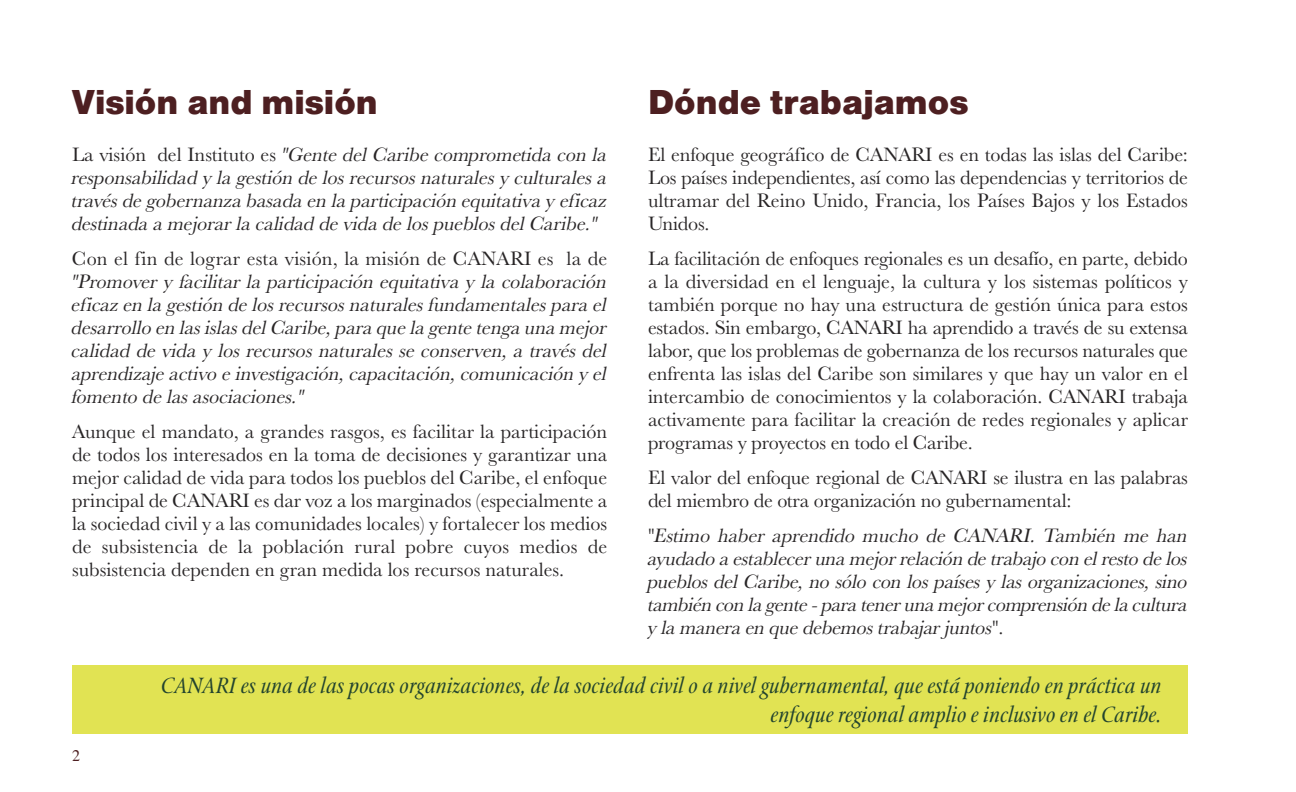
<style>
.page{position:relative;width:1296px;height:792px;background:#fff}
.page>*{position:absolute;margin:0;border:0;box-sizing:border-box;transform-origin:0 0}
.t1{font:36px "Nimbus San D Blac";color:#4d1f21}
.t2{font:italic 24px/29px "Stone Print";color:#23442e;text-align:right}
.t3{font:20px/23px "URW Basker T";color:#282526;text-align:justify}
.t4{font:20px/23px "URW Basker T Regu Obli";color:#282526;text-align:justify}
.t5{font:16px "Times";color:#4d1f21}
.s1{font-family:"URW Basker T"}
</style>
<div class="page">
<div style="left:72px;top:666px;width:1116px;height:68px;background:#e1e353"></div>
<h1 class="t1" style="left:72px;top:81px;width:307px">Visión and misión</h1>
<p class="t4" style="left:72px;top:143px;width:537px"><span class="s1">La visión del Instituto es</span> "Gente del Caribe comprometida con la responsabilidad y la gestión de los recursos naturales y culturales a través de gobernanza basada en la participación equitativa y eficaz destinada a mejorar la calidad de vida de los pueblos del Caribe."</p>
<p class="t3" style="left:72px;top:247px;width:537px">Con el fin de lograr esta visión, la misión de CANARI es la de</p>
<p class="t4" style="left:72px;top:270px;width:537px">"Promover y facilitar la participación equitativa y la colaboración eficaz en la gestión de los recursos naturales fundamentales para el desarrollo en las islas del Caribe, para que la gente tenga una mejor calidad de vida y los recursos naturales se conserven, a través del aprendizaje activo e investigación, capacitación, comunicación y el fomento de las asociaciones."</p>
<p class="t3" style="left:72px;top:420px;width:537px">Aunque el mandato, a grandes rasgos, es facilitar la participación de todos los interesados en la toma de decisiones y garantizar una mejor calidad de vida para todos los pueblos del Caribe, el enfoque principal de CANARI es dar voz a los marginados (especialmente a la sociedad civil y a las comunidades locales) y fortalecer los medios de subsistencia de la población rural pobre cuyos medios de subsistencia dependen en gran medida los recursos naturales.</p>
<h1 class="t1" style="left:648px;top:81px;width:322px">Dónde trabajamos</h1>
<p class="t3" style="left:648px;top:143px;width:542px">El enfoque geográfico de CANARI es en todas las islas del Caribe:<br>Los países independientes, así como las dependencias y territorios de ultramar del Reino Unido, Francia, los Países Bajos y los Estados Unidos.</p>
<p class="t3" style="left:648px;top:247px;width:542px">La facilitación de enfoques regionales es un desafío, en parte, debido a la diversidad en el lenguaje, la cultura y los sistemas políticos y también porque no hay una estructura de gestión única para estos estados. Sin embargo, CANARI ha aprendido a través de su extensa labor, que los problemas de gobernanza de los recursos naturales que enfrenta las islas del Caribe son similares y que hay un valor en el intercambio de conocimientos y la colaboración. CANARI trabaja activamente para facilitar la creación de redes regionales y aplicar programas y proyectos en todo el Caribe.</p>
<p class="t3" style="left:648px;top:466px;width:542px">El valor del enfoque regional de CANARI se ilustra en las palabras del miembro de otra organización no gubernamental:</p>
<p class="t4" style="left:648px;top:524px;width:542px"><span class="s1">"</span>Estimo haber aprendido mucho de CANARI. También me han ayudado a establecer una mejor relación de trabajo con el resto de los pueblos del Caribe, no sólo con los países y las organizaciones, sino también con la gente - para tener una mejor comprensión de la cultura y la manera en que debemos trabajar juntos<span class="s1">".</span></p>
<p class="t2" style="left:161px;top:670px;width:1002px">CANARI es una de las pocas organizaciones, de la sociedad civil o a nivel gubernamental, que está poniendo en práctica un enfoque regional amplio e inclusivo en el Caribe.</p>
<p class="t5" style="left:72px;top:749px;width:9px">2</p>
</div>
